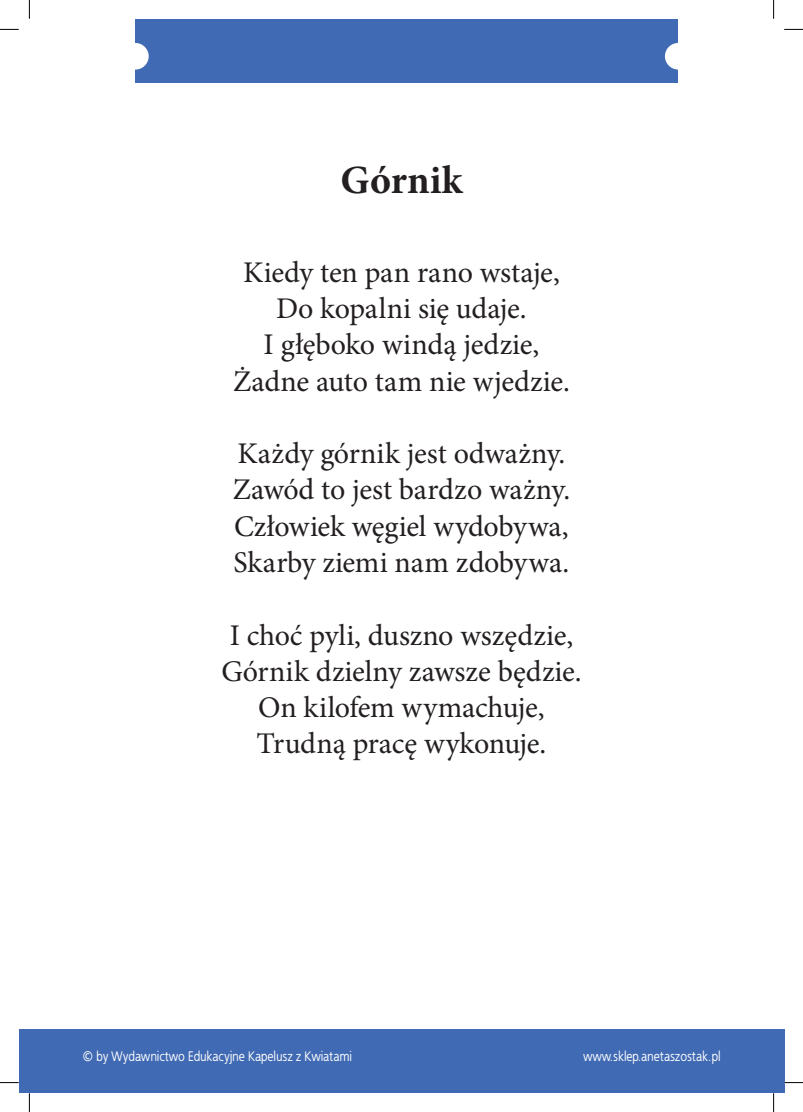
<style>
.page{position:relative;width:803px;height:1112px;background:#fff}
.page>*{position:absolute;margin:0;border:0;box-sizing:border-box;transform-origin:0 0}
.tytul{font:700 40px "Minion Pro";color:#231f20}
.wiersz{font:30px "Minion Pro";letter-spacing:-.005em;color:#231f20}
.t1{font:13.75px "Bureau TTEFN";color:#fff}
</style>
<div class="page">
<div style="left:135px;top:19px;width:543px;height:64px;background:#406ab4"></div>
<div style="left:19px;top:1029px;width:765px;height:63px;background:#406ab4"></div>
<div style="left:122px;top:43px;width:27px;height:27px;background:#fff;border-radius:50%"></div>
<div style="left:665px;top:43px;width:26px;height:27px;background:#fff;border-radius:50%"></div>
<svg style="left:0;top:29px;width:19px;height:1px"></svg>
<svg style="left:784px;top:29px;width:19px;height:1px"></svg>
<svg style="left:0;top:1082px;width:19px;height:1px"></svg>
<svg style="left:784px;top:1081px;width:19px;height:2px"></svg>
<svg style="left:29px;top:0;width:1px;height:19px"></svg>
<svg style="left:29px;top:1092px;width:1px;height:19px"></svg>
<svg style="left:773px;top:0;width:1px;height:19px"></svg>
<svg style="left:773px;top:1092px;width:1px;height:19px"></svg>
<p class="tytul" style="left:341px;top:152px;width:123px">Górnik</p>
<p class="wiersz" style="left:243px;top:252px;width:318px">Kiedy ten pan rano wstaje,</p>
<p class="wiersz" style="left:276px;top:288px;width:252px">Do kopalni się udaje.</p>
<p class="wiersz" style="left:264px;top:324px;width:277px">I głęboko windą jedzie,</p>
<p class="wiersz" style="left:233px;top:361px;width:338px">Żadne auto tam nie wjedzie.</p>
<p class="wiersz" style="left:237px;top:433px;width:329px">Każdy górnik jest odważny.</p>
<p class="wiersz" style="left:233px;top:469px;width:339px">Zawód to jest bardzo ważny.</p>
<p class="wiersz" style="left:234px;top:506px;width:336px">Człowiek węgiel wydobywa,</p>
<p class="wiersz" style="left:234px;top:542px;width:337px">Skarby ziemi nam zdobywa.</p>
<p class="wiersz" style="left:230px;top:614px;width:345px">I choć pyli, duszno wszędzie,</p>
<p class="wiersz" style="left:221px;top:651px;width:362px">Górnik dzielny zawsze będzie.</p>
<p class="wiersz" style="left:258px;top:687px;width:288px">On kilofem wymachuje,</p>
<p class="wiersz" style="left:257px;top:723px;width:291px">Trudną pracę wykonuje.</p>
<p class="t1" style="left:83px;top:1046px;width:271px">© by Wydawnictwo Edukacyjne Kapelusz z Kwiatami</p>
<p class="t1" style="left:583px;top:1046px;width:139px">www.sklep.anetaszostak.pl</p>
</div>
